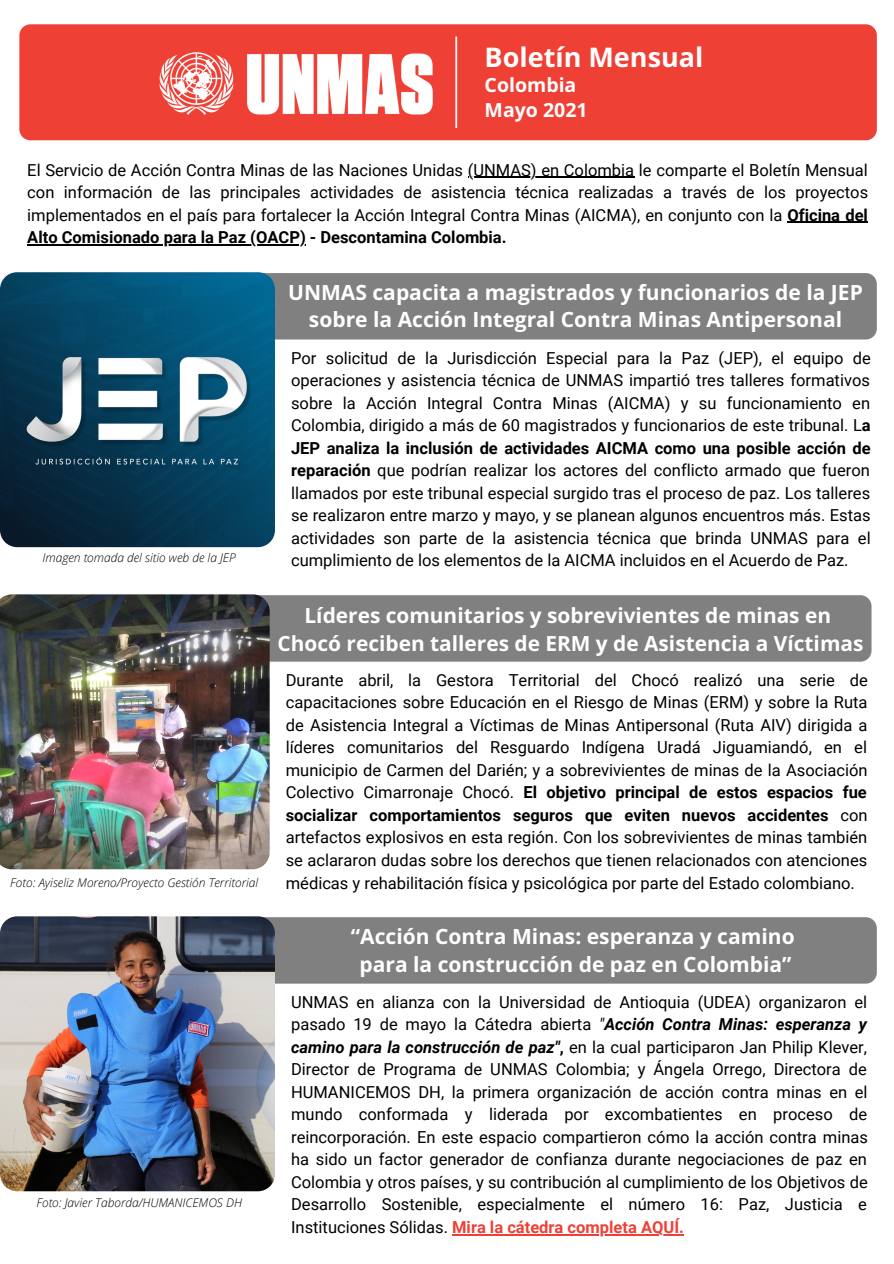
<style>
.page{position:relative;width:894px;height:1264px;background:#fff}
.page>*{position:absolute;margin:0;border:0;box-sizing:border-box;transform-origin:0 0}
.t1{font:700 27px "Open Sans Hebrew";color:#fff}
.t2{font:700 21px/27px "Open Sans Hebrew";color:#fff;text-align:center}
.t3{font:700 20.85px "Open Sans Hebrew";color:#fff}
.t4{font:700 19.5px "Open Sans Hebrew";color:#fff}
.t5{font:16.5px/22.5px "Roboto";color:#000;text-align:justify}
.t6{font:italic 300 12px "Open Sans";color:#000}
.s1{font-weight:700}
.s2{font-style:italic}
.s3{font-weight:700;font-style:italic}
.s4{font-weight:700;color:#ef4036}
</style>
<div class="page">
<div style="left:33px;top:917px;width:843px;height:66px;background:#808080;border-radius:11px"></div>
<div style="left:19px;top:24px;width:857px;height:116px;background:#ef4036;border-radius:11px"></div>
<svg style="left:455px;top:36px;width:2px;height:92px"></svg>
<img style="left:159px;top:52px;width:274px;height:63px">
<hr style="left:467px;top:177px;width:167px;height:1px;background:#000">
<hr style="left:787px;top:222px;width:80px;height:1px;background:#000">
<hr style="left:27px;top:244px;width:279px;height:1px;background:#000">
<hr style="left:452px;top:1234px;width:231px;height:1px;background:#ef4036">
<img style="left:0;top:916px;width:275px;height:275px;border-radius:17px">
<div style="left:27px;top:595px;width:844px;height:66px;background:#808080;border-radius:11px"></div>
<img style="left:0;top:594px;width:269px;height:275px">
<div style="left:33px;top:273px;width:843px;height:66px;background:#808080;border-radius:11px"></div>
<img style="left:0;top:272px;width:275px;height:275px;border-radius:17px">
<p class="t1" style="left:484px;top:38px;width:220px">Boletín Mensual</p>
<p class="t4" style="left:484px;top:96px;width:104px">Mayo 2021</p>
<p class="t4" style="left:484px;top:72px;width:93px">Colombia</p>
<p class="t5" style="left:27px;top:159px;width:842px">El Servicio de Acción Contra Minas de las Naciones Unidas (UNMAS) en Colombia le comparte el Boletín Mensual con información de las principales actividades de asistencia técnica realizadas a través de los proyectos implementados en el país para fortalecer la Acción Integral Contra Minas (AICMA), en conjunto con la <span class="s1">Oficina del Alto Comisionado para la Paz (OACP) - Descontamina Colombia.</span></p>
<p class="t6" style="left:42px;top:549px;width:195px">Imagen tomada del sitio web de la JEP</p>
<p class="t2" style="left:288px;top:279px;width:576px">UNMAS capacita a magistrados y funcionarios de la JEP sobre la Acción Integral Contra Minas Antipersonal</p>
<p class="t5" style="left:291px;top:347px;width:581px">Por solicitud de la Jurisdicción Especial para la Paz (JEP), el equipo de operaciones y asistencia técnica de UNMAS impartió tres talleres formativos sobre la Acción Integral Contra Minas (AICMA) y su funcionamiento en Colombia, dirigido a más de 60 magistrados y funcionarios de este tribunal. L<span class="s1">a JEP analiza la inclusión de actividades AICMA como una posible acción de reparación</span> que podrían realizar los actores del conflicto armado que fueron llamados por este tribunal especial surgido tras el proceso de paz. Los talleres se realizaron entre marzo y mayo, y se planean algunos encuentros más. Estas actividades son parte de la asistencia técnica que brinda UNMAS para el cumplimiento de los elementos de la AICMA incluidos en el Acuerdo de Paz.</p>
<p class="t3" style="left:304px;top:601px;width:528px">Líderes comunitarios y sobrevivientes de minas en</p>
<p class="t3" style="left:277px;top:628px;width:587px">Chocó reciben talleres de ERM y de Asistencia a Víctimas</p>
<p class="t5" style="left:286px;top:669px;width:583px">Durante abril, la Gestora Territorial del Chocó realizó una serie de capacitaciones sobre Educación en el Riesgo de Minas (ERM) y sobre la Ruta de Asistencia Integral a Víctimas de Minas Antipersonal (Ruta AIV) dirigida a líderes comunitarios del Resguardo Indígena Uradá Jiguamiandó, en el municipio de Carmen del Darién; y a sobrevivientes de minas de la Asociación Colectivo Cimarronaje Chocó. <span class="s1">El objetivo principal de estos espacios fue socializar comportamientos seguros que eviten nuevos accidentes</span> con artefactos explosivos en esta región. Con los sobrevivientes de minas también se aclararon dudas sobre los derechos que tienen relacionados con atenciones</p>
<p class="t6" style="left:10px;top:874px;width:249px">Foto: Ayiseliz Moreno/Proyecto Gestión Territorial</p>
<p class="t5" style="left:286px;top:871px;width:570px">médicas y rehabilitación física y psicológica por parte del Estado colombiano.</p>
<p class="t6" style="left:36px;top:1194px;width:207px">Foto: Javier Taborda/HUMANICEMOS DH</p>
<p class="t2" style="left:351px;top:922px;width:445px">“Acción Contra Minas: esperanza y camino</p>
<p class="t2" style="left:359px;top:949px;width:433px">para la construcción de paz en Colombia”</p>
<p class="t5" style="left:291px;top:990px;width:578px">UNMAS en alianza con la Universidad de Antioquia (UDEA) organizaron el pasado 19 de mayo la Cátedra abierta <span class="s2">"</span><span class="s3">Acción Contra Minas: esperanza y camino para la construcción de paz"</span><span class="s1">,</span> en la cual participaron Jan Philip Klever, Director de Programa de UNMAS Colombia; y Ángela Orrego, Directora de HUMANICEMOS DH, la primera organización de acción contra minas en el mundo conformada y liderada por excombatientes en proceso de reincorporación. En este espacio compartieron cómo la acción contra minas ha sido un factor generador de confianza durante negociaciones de paz en Colombia y otros países, y su contribución al cumplimiento de los Objetivos de Desarrollo Sostenible, especialmente el número 16: Paz, Justicia e Instituciones Sólidas. <span class="s4">Mira la cátedra completa AQUÍ.</span></p>
</div>
